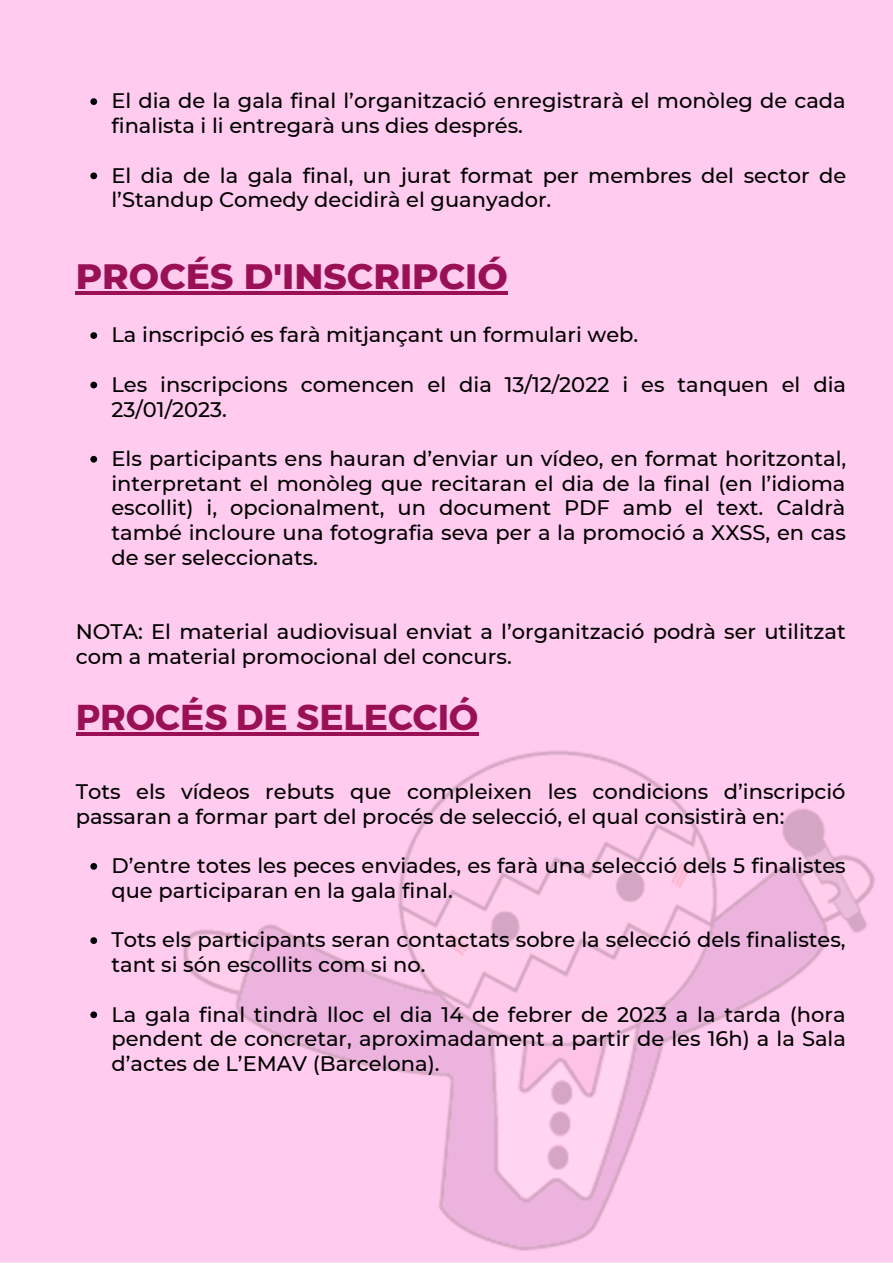
<style>
.page{position:relative;width:893px;height:1264px;background:#fff}
.page>*{position:absolute;margin:0;border:0;box-sizing:border-box;transform-origin:0 0}
.t1{font:800 36px "Montserrat";color:#9a1056}
.t2{font:700 36px "Montserrat";color:#9a1056}
.t3{font:500 21px/24.8px "Montserrat";color:#000}
</style>
<div class="page">
<img style="left:0;top:0;width:892px;height:1261px">
<svg style="left:90px;top:98px;width:7px;height:7px"></svg>
<svg style="left:90px;top:172px;width:7px;height:7px"></svg>
<svg style="left:90px;top:332px;width:7px;height:7px"></svg>
<svg style="left:90px;top:381px;width:7px;height:7px"></svg>
<svg style="left:90px;top:456px;width:7px;height:6px"></svg>
<svg style="left:90px;top:863px;width:7px;height:6px"></svg>
<svg style="left:90px;top:937px;width:7px;height:6px"></svg>
<svg style="left:90px;top:1011px;width:7px;height:7px"></svg>
<hr style="left:76px;top:292px;width:432px;height:3px;background:#9a1056">
<hr style="left:76px;top:732px;width:402px;height:4px;background:#9a1056">
<p class="t3" style="left:111px;top:88px;width:735px">El dia de la gala final l’organització enregistrarà el monòleg de cada finalista i li entregarà uns dies després.</p>
<p class="t3" style="left:111px;top:163px;width:736px">El dia de la gala final, un jurat format per membres del sector de l’Standup Comedy decidirà el guanyador.</p>
<h1 class="t1" style="left:76px;top:254px;width:433px">PROCÉS D'INSCRIPCIÓ</h1>
<p class="t3" style="left:111px;top:322px;width:528px">La inscripció es farà mitjançant un formulari web.</p>
<p class="t3" style="left:111px;top:372px;width:736px">Les inscripcions comencen el dia 13/12/2022 i es tanquen el dia<br>23/01/2023.</p>
<p class="t3" style="left:111px;top:446px;width:736px;text-align:justify">Els participants ens hauran d’enviar un vídeo, en format horitzontal, interpretant el monòleg que recitaran el dia de la final (en l’idioma escollit) i, opcionalment, un document PDF amb el text. Caldrà també incloure una fotografia seva per a la promoció a XXSS, en cas de ser seleccionats.</p>
<p class="t3" style="left:76px;top:619px;width:771px">NOTA: El material audiovisual enviat a l’organització podrà ser utilitzat com a material promocional del concurs.</p>
<h1 class="t2" style="left:76px;top:694px;width:404px">PROCÉS DE SELECCIÓ</h1>
<p class="t3" style="left:76px;top:779px;width:771px">Tots els vídeos rebuts que compleixen les condicions d’inscripció passaran a formar part del procés de selecció, el qual consistirà en:</p>
<p class="t3" style="left:111px;top:853px;width:735px">D’entre totes les peces enviades, es farà una selecció dels 5 finalistes que participaran en la gala final.</p>
<p class="t3" style="left:111px;top:927px;width:735px">Tots els participants seran contactats sobre la selecció dels finalistes, tant si són escollits com si no.</p>
<p class="t3" style="left:111px;top:1001px;width:736px;text-align:justify">La gala final tindrà lloc el dia 14 de febrer de 2023 a la tarda (hora pendent de concretar, aproximadament a partir de les 16h) a la Sala d’actes de L’EMAV (Barcelona).</p>
</div>
